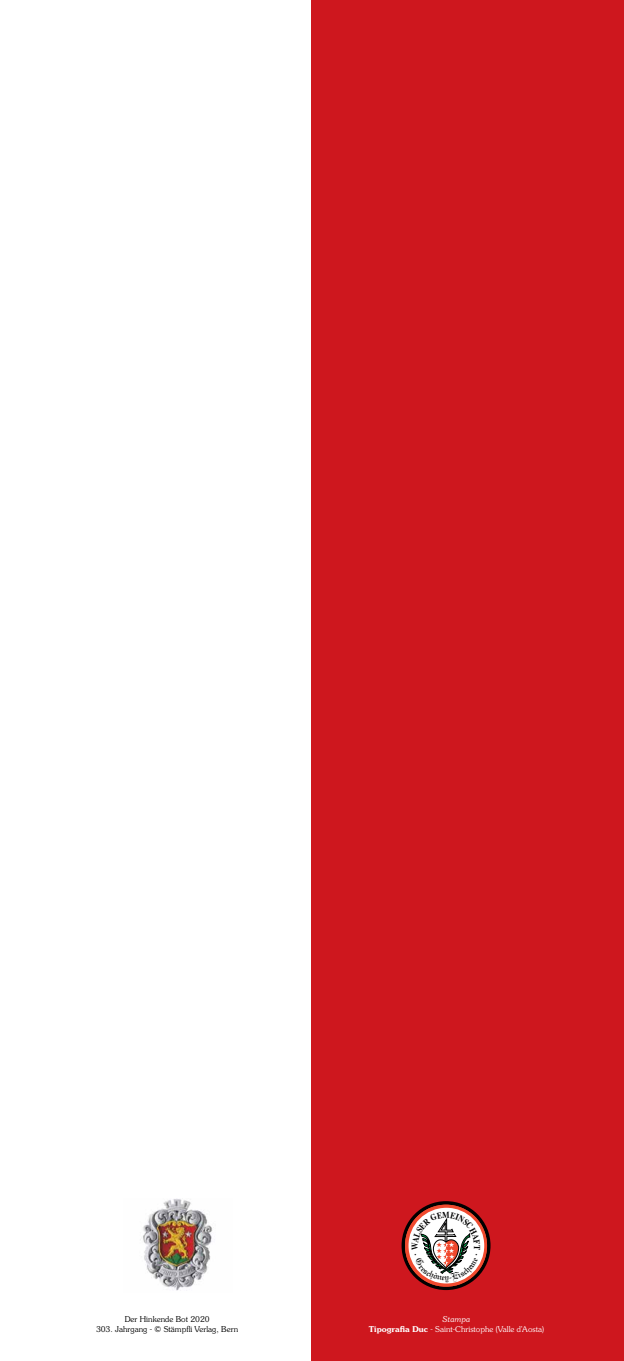
<style>
.page{position:relative;width:624px;height:1361px;background:#fff}
.page>*{position:absolute;margin:0;border:0;box-sizing:border-box;transform-origin:0 0}
.t1{font:700 8.9px "Times";color:#000;scale:.85 1}
.t2{font:300 8px/10px "Souvenir";color:#000;text-align:center}
.t3{font:300 8px/10.5px "Souvenir";color:#fff;text-align:center}
.t4{font:6.9px/5.9px "Zapf Dingbats ITC";color:#f0492e;text-align:center}
.t5{font:4.5px "Linotext";color:#000;scale:.85 1}
.s1{color:#fff}
.s2{font-style:italic}
.s3{font-weight:600}
</style>
<div class="page">
<div style="left:312px;top:0;width:312px;height:1361px;background:#ce171e"></div>
<svg style="left:401px;top:1201px;width:89px;height:89px"></svg>
<img style="left:143px;top:1198px;width:69px;height:93px">
<svg style="left:405px;top:1204px;width:82px;height:82px;background:#c99995"></svg>
<p class="t2" style="left:96px;top:1314px;width:144px">Der Hinkende Bot 2020<br>303. Jahrgang - © Stämpfli Verlag, Bern</p>
<p class="t4" style="left:436px;top:1242px;width:20px">★<span class="s1">★★</span></p>
<p class="t4" style="left:436px;top:1248px;width:20px">★<span class="s1">★★</span></p>
<p class="t4" style="left:436px;top:1254px;width:20px">★<span class="s1">★★ ★</span></p>
<p class="t1" style="left:406px;top:1250px;width:10px;rotate:-90deg">W</p>
<p class="t5" style="left:414px;top:1252px;width:4px">•</p>
<p class="t5" style="left:475px;top:1252px;width:4px">•</p>
<p class="t3" style="left:369px;top:1313px;width:177px"><span class="s2">Stampa<br></span><span class="s3">Tipografia Duc</span> - Saint-Christophe (Valle d'Aosta)</p>
</div>
